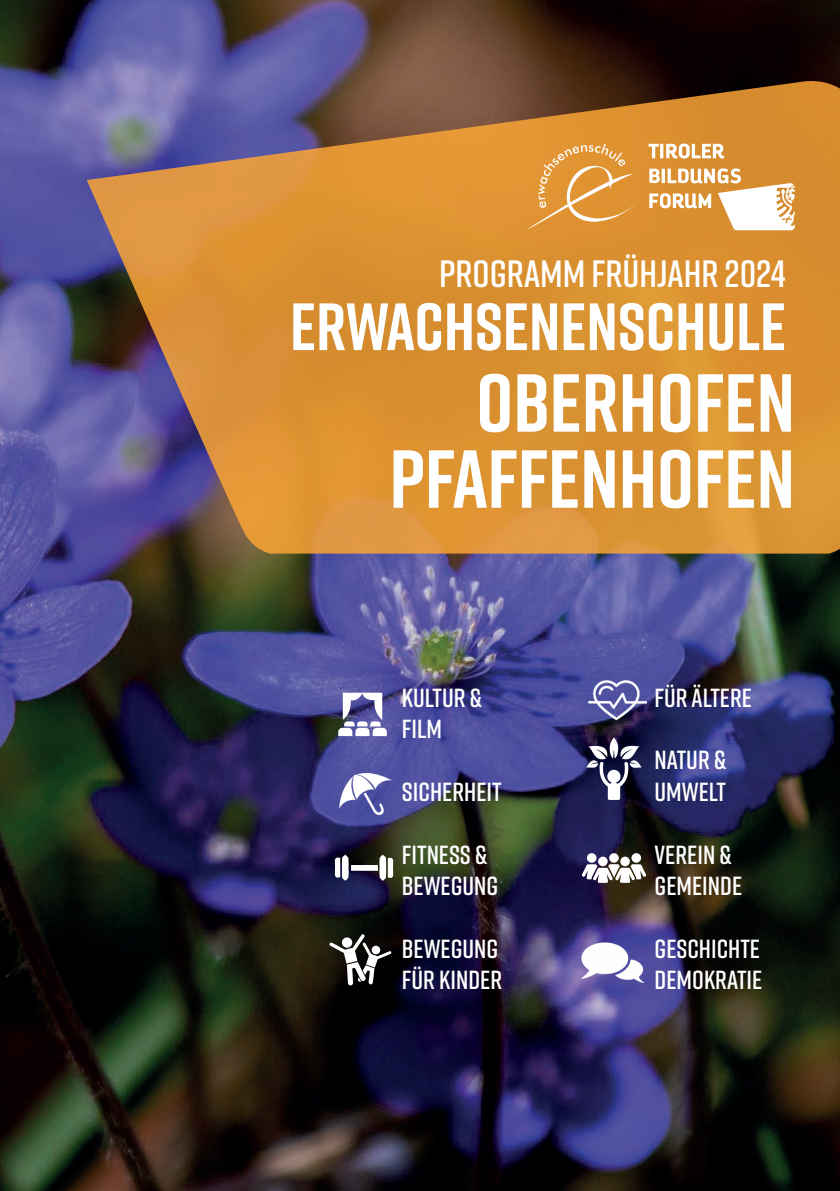
<style>
.page{position:relative;width:840px;height:1191px;background:#fff}
.page>*{position:absolute;margin:0;border:0;box-sizing:border-box;transform-origin:0 0}
.t1{font:700 82px/76px "Rift";color:#fff;text-align:right}
.t2{font:700 66.6px "Rift";color:#fff}
.t3{font:600 38px "Rift";color:#fff}
.t4{font:600 26.2px/31.4px "Rift";color:#fff}
</style>
<div class="page">
<img style="left:0;top:0;width:839px;height:1191px">
<svg style="left:87px;top:80px;width:752px;height:473px;background:#c1843f"></svg>
<svg style="left:526px;top:144px;width:105px;height:86px;background:#e39f49"></svg>
<svg style="left:648px;top:143px;width:75px;height:16px"></svg>
<svg style="left:649px;top:168px;width:145px;height:62px"></svg>
<svg style="left:334px;top:854px;width:59px;height:27px"></svg>
<img style="left:339px;top:773px;width:52px;height:41px">
<svg style="left:338px;top:692px;width:48px;height:44px"></svg>
<svg style="left:329px;top:934px;width:62px;height:51px"></svg>
<img style="left:588px;top:671px;width:57px;height:58px">
<svg style="left:581px;top:864px;width:64px;height:19px"></svg>
<div style="left:586px;top:853px;width:10px;height:9px;background:#fff;border-radius:50%"></div>
<svg style="left:597px;top:856px;width:10px;height:10px"></svg>
<svg style="left:608px;top:853px;width:10px;height:9px"></svg>
<div style="left:631px;top:853px;width:9px;height:9px;background:#fff;border-radius:50%"></div>
<div style="left:620px;top:856px;width:9px;height:10px;background:#fff;border-radius:50%"></div>
<svg style="left:586px;top:737px;width:55px;height:63px"></svg>
<img style="left:581px;top:942px;width:62px;height:40px">
<h3 class="t3" style="left:439px;top:246px;width:347px">PROGRAMM FRÜHJAHR 2024</h3>
<h2 class="t2" style="left:290px;top:279px;width:497px">ERWACHSENENSCHULE</h2>
<h1 class="t1" style="left:389px;top:363px;width:407px">OBERHOFEN<br>PFAFFENHOFEN</h1>
<p class="t4" style="left:402px;top:681px;width:81px">KULTUR &amp;<br>FILM</p>
<p class="t4" style="left:402px;top:775px;width:101px">SICHERHEIT</p>
<p class="t4" style="left:402px;top:838px;width:98px">FITNESS &amp;<br>BEWEGUNG</p>
<p class="t4" style="left:402px;top:932px;width:102px">BEWEGUNG<br>FÜR KINDER</p>
<p class="t4" style="left:654px;top:681px;width:99px">FÜR ÄLTERE</p>
<p class="t4" style="left:654px;top:744px;width:73px">NATUR &amp;<br>UMWELT</p>
<p class="t4" style="left:654px;top:838px;width:89px">VEREIN &amp;<br>GEMEINDE</p>
<p class="t4" style="left:654px;top:932px;width:109px">GESCHICHTE<br>DEMOKRATIE</p>
</div>
